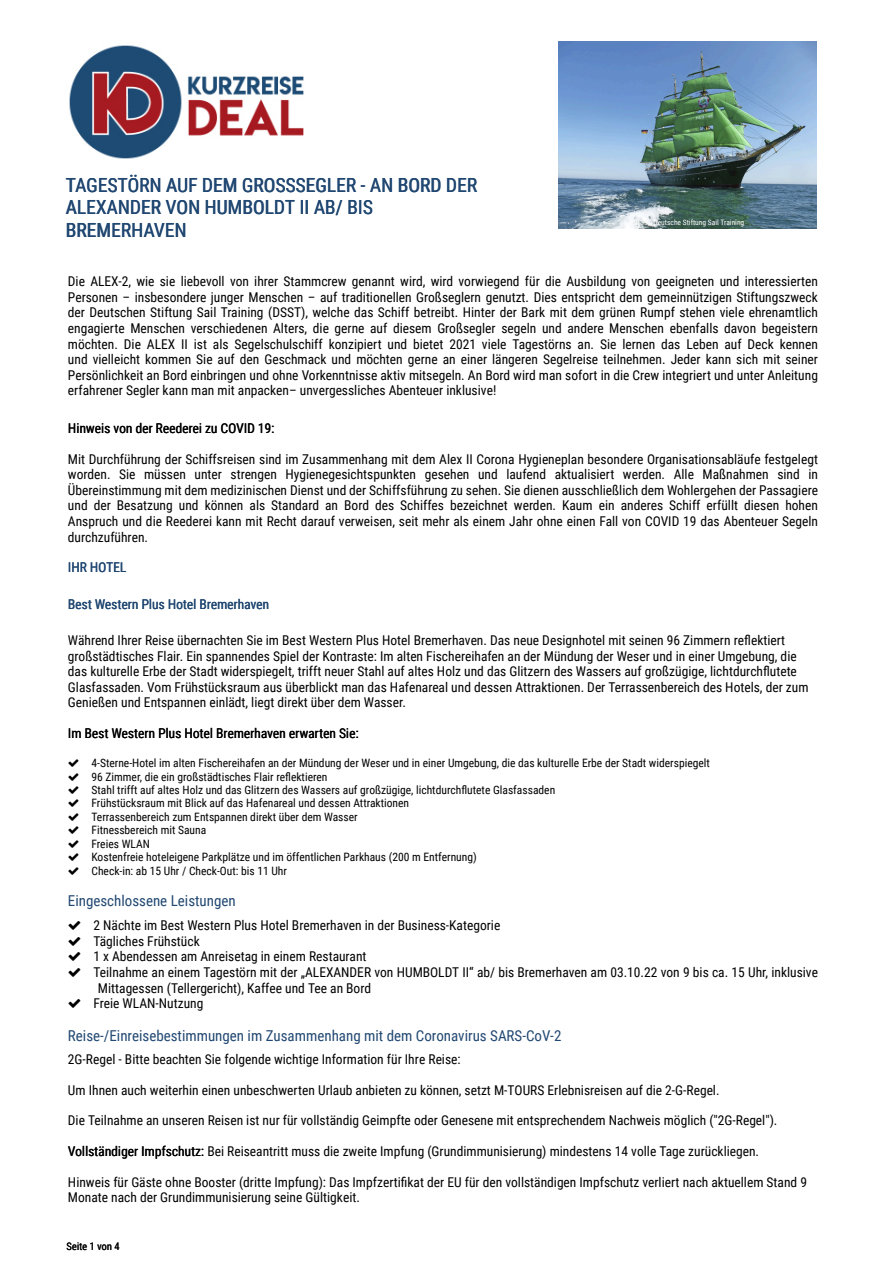
<style>
.page{position:relative;width:893px;height:1263px;background:#fff}
.page>*{position:absolute;margin:0;border:0;box-sizing:border-box;transform-origin:0 0}
.t1{font:19.5px/22.5px "Roboto Condensed";color:#214872}
.t2{font:15px "Roboto Condensed";color:#214872}
.t3{font:13.5px/15.6px "Roboto Condensed";color:#000;text-align:justify}
.t4{font:13.5px "Roboto Condensed";color:#214872}
.t5{font:11.55px/13.5px "Roboto Condensed";color:#000}
.t6{font:10.5px "Roboto Condensed";color:#000}
.t7{font:7.5px "Roboto Condensed";color:#fff}
</style>
<div class="page">
<img style="left:69px;top:45px;width:235px;height:114px">
<img style="left:558px;top:41px;width:258px;height:188px">
<h1 class="t1" style="left:66px;top:175px;width:413px">TAGESTÖRN AUF DEM GROSSSEGLER - AN BORD DER<br>ALEXANDER VON HUMBOLDT II AB/ BIS<br>BREMERHAVEN</h1>
<p class="t7" style="left:630px;top:219px;width:116px">©DSST Deutsche Stiftung Sail Training</p>
<p class="t3" style="left:68px;top:275px;width:751px">Die ALEX-2, wie sie liebevoll von ihrer Stammcrew genannt wird, wird vorwiegend für die Ausbildung von geeigneten und interessierten Personen – insbesondere junger Menschen – auf traditionellen Großseglern genutzt. Dies entspricht dem gemeinnützigen Stiftungszweck der Deutschen Stiftung Sail Training (DSST), welche das Schiff betreibt. Hinter der Bark mit dem grünen Rumpf stehen viele ehrenamtlich engagierte Menschen verschiedenen Alters, die gerne auf diesem Großsegler segeln und andere Menschen ebenfalls davon begeistern möchten. Die ALEX II ist als Segelschulschiff konzipiert und bietet 2021 viele Tagestörns an. Sie lernen das Leben auf Deck kennen und vielleicht kommen Sie auf den Geschmack und möchten gerne an einer längeren Segelreise teilnehmen. Jeder kann sich mit seiner Persönlichkeit an Bord einbringen und ohne Vorkenntnisse aktiv mitsegeln. An Bord wird man sofort in die Crew integriert und unter Anleitung erfahrener Segler kann man mit anpacken– unvergessliches Abenteuer inklusive!</p>
<p class="t3" style="left:68px;top:422px;width:208px">Hinweis von der Reederei zu COVID 19:</p>
<p class="t3" style="left:68px;top:452px;width:752px">Mit Durchführung der Schiffsreisen sind im Zusammenhang mit dem Alex II Corona Hygieneplan besondere Organisationsabläufe festgelegt worden. Sie müssen unter strengen Hygienegesichtspunkten gesehen und laufend aktualisiert werden. Alle Maßnahmen sind in Übereinstimmung mit dem medizinischen Dienst und der Schiffsführung zu sehen. Sie dienen ausschließlich dem Wohlergehen der Passagiere und der Besatzung und können als Standard an Bord des Schiffes bezeichnet werden. Kaum ein anderes Schiff erfüllt diesen hohen Anspruch und die Reederei kann mit Recht darauf verweisen, seit mehr als einem Jahr ohne einen Fall von COVID 19 das Abenteuer Segeln durchzuführen.</p>
<p class="t4" style="left:68px;top:561px;width:60px">IHR HOTEL</p>
<p class="t4" style="left:68px;top:598px;width:203px">Best Western Plus Hotel Bremerhaven</p>
<p class="t3" style="left:68px;top:634px;width:742px;text-align:left">Während Ihrer Reise übernachten Sie im Best Western Plus Hotel Bremerhaven. Das neue Designhotel mit seinen 96 Zimmern reflektiert großstädtisches Flair. Ein spannendes Spiel der Kontraste: Im alten Fischereihafen an der Mündung der Weser und in einer Umgebung, die das kulturelle Erbe der Stadt widerspiegelt, trifft neuer Stahl auf altes Holz und das Glitzern des Wassers auf großzügige, lichtdurchflutete Glasfassaden. Vom Frühstücksraum aus überblickt man das Hafenareal und dessen Attraktionen. Der Terrassenbereich des Hotels, der zum Genießen und Entspannen einlädt, liegt direkt über dem Wasser.</p>
<p class="t3" style="left:68px;top:726px;width:292px">Im Best Western Plus Hotel Bremerhaven erwarten Sie:</p>
<p class="t5" style="left:92px;top:757px;width:620px">4-Sterne-Hotel im alten Fischereihafen an der Mündung der Weser und in einer Umgebung, die das kulturelle Erbe der Stadt widerspiegelt 96 Zimmer, die ein großstädtisches Flair reflektieren<br>Stahl trifft auf altes Holz und das Glitzern des Wassers auf großzügige, lichtdurchflutete Glasfassaden<br>Frühstücksraum mit Blick auf das Hafenareal und dessen Attraktionen<br>Terrassenbereich zum Entspannen direkt über dem Wasser<br>Fitnessbereich mit Sauna<br>Freies WLAN<br>Kostenfreie hoteleigene Parkplätze und im öffentlichen Parkhaus (200 m Entfernung)<br>Check-in: ab 15 Uhr / Check-Out: bis 11 Uhr</p>
<p class="t2" style="left:68px;top:894px;width:169px">Eingeschlossene Leistungen</p>
<p class="t3" style="left:93px;top:918px;width:408px">2 Nächte im Best Western Plus Hotel Bremerhaven in der Business-Kategorie</p>
<p class="t3" style="left:93px;top:934px;width:108px">Tägliches Frühstück</p>
<p class="t3" style="left:93px;top:950px;width:275px">1 x Abendessen am Anreisetag in einem Restaurant</p>
<p class="t3" style="left:93px;top:965px;width:726px">Teilnahme an einem Tagestörn mit der „ALEXANDER von HUMBOLDT II“ ab/ bis Bremerhaven am 03.10.22 von 9 bis ca. 15 Uhr, inklusive</p>
<p class="t3" style="left:98px;top:981px;width:275px">Mittagessen (Tellergericht), Kaffee und Tee an Bord</p>
<p class="t3" style="left:93px;top:997px;width:111px">Freie WLAN-Nutzung</p>
<p class="t2" style="left:68px;top:1028px;width:495px">Reise-/Einreisebestimmungen im Zusammenhang mit dem Coronavirus SARS-CoV-2</p>
<p class="t3" style="left:68px;top:1052px;width:394px">2G-Regel - Bitte beachten Sie folgende wichtige Information für Ihre Reise:</p>
<p class="t3" style="left:68px;top:1083px;width:653px">Um Ihnen auch weiterhin einen unbeschwerten Urlaub anbieten zu können, setzt M-TOURS Erlebnisreisen auf die 2-G-Regel.</p>
<p class="t3" style="left:68px;top:1113px;width:711px">Die Teilnahme an unseren Reisen ist nur für vollständig Geimpfte oder Genesene mit entsprechendem Nachweis möglich ("2G-Regel").</p>
<p class="t3" style="left:68px;top:1144px;width:693px">Vollständiger Impfschutz: Bei Reiseantritt muss die zweite Impfung (Grundimmunisierung) mindestens 14 volle Tage zurückliegen.</p>
<p class="t3" style="left:68px;top:1175px;width:740px">Hinweis für Gäste ohne Booster (dritte Impfung): Das Impfzertifikat der EU für den vollständigen Impfschutz verliert nach aktuellem Stand 9<br>Monate nach der Grundimmunisierung seine Gültigkeit.</p>
<p class="t6" style="left:66px;top:1242px;width:55px">Seite 1 von 4</p>
</div>
